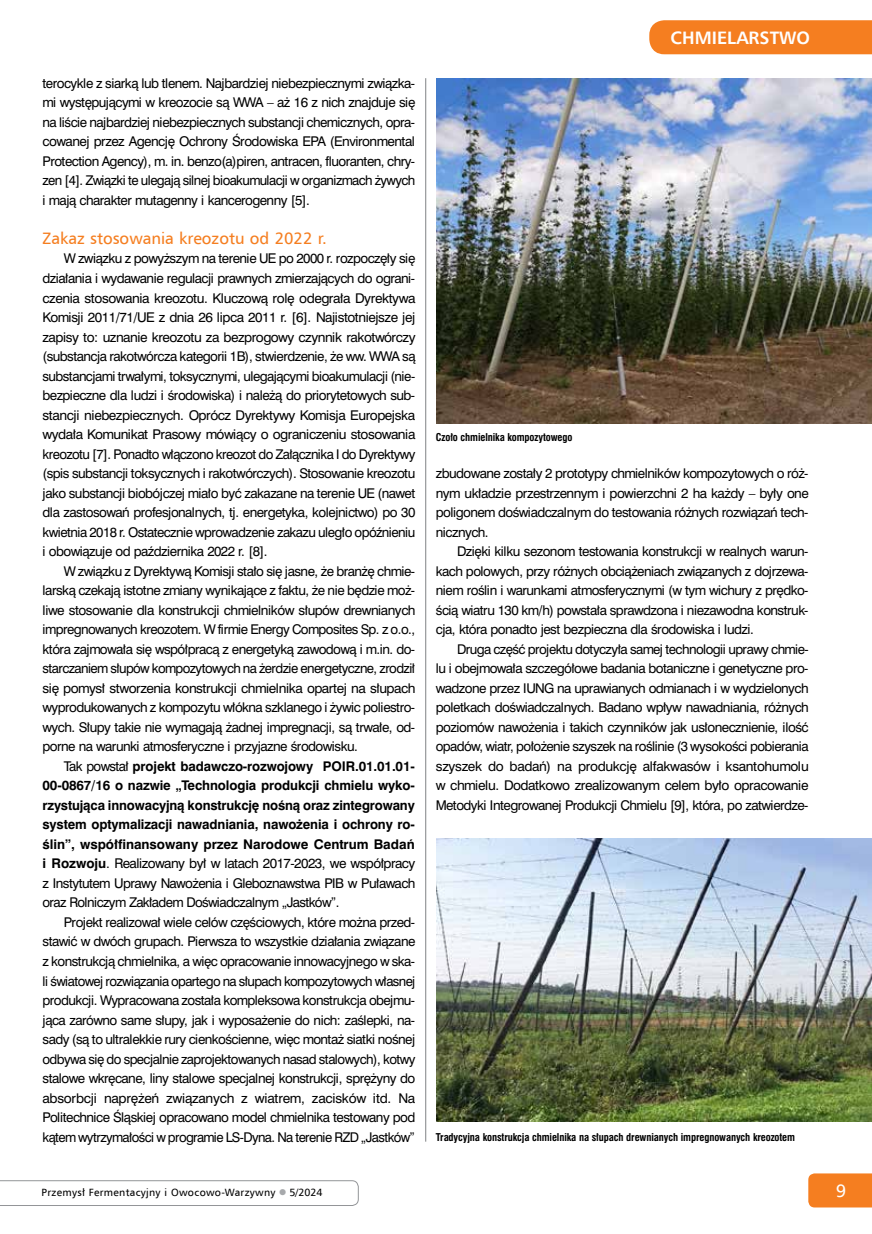
<style>
.page{position:relative;width:872px;height:1234px;background:#fff}
.page>*{position:absolute;margin:0;border:0;box-sizing:border-box;transform-origin:0 0}
.t1{font:700 18px "Humnst 777 EU";color:#fff}
.t2{font:18px "Humnst 777 EU";color:#fff}
.t3{font:16.5px "Humnst 777 EU";color:#f57e20}
.t4{font:12.45px/19.5px "Swis 721 PL";letter-spacing:-.005em;color:#000;text-align:justify}
.t5{font:700 12.45px/19.5px "Swis 721 PL";letter-spacing:-.005em;color:#000;text-align:justify}
.t6{font:10.5px "Swis 721 Cn PL Bold A";letter-spacing:-.01em;color:#000}
.t7{font:10.5px "Humnst 777 EU";letter-spacing:.03em;color:#000}
.s1{font-weight:400}
.s2{color:#a7a9ac}
</style>
<div class="page">
<img style="left:436px;top:838px;width:436px;height:283px">
<img style="left:436px;top:78px;width:436px;height:345px">
<hr style="left:425px;top:78px;width:1px;height:1063px;background:#808285">
<svg style="left:0;top:1180px;width:359px;height:25px"></svg>
<div style="left:808px;top:1173px;width:64px;height:34px;background:#f57e20"></div>
<div style="left:649px;top:20px;width:223px;height:34px;background:#f57e20"></div>
<p class="t4" style="left:43px;top:73px;width:374px">terocykle z siarką lub tlenem. Najbardziej niebezpiecznymi związka&shy;mi występującymi w kreozocie są WWA – aż 16 z nich znajduje się na liście najbardziej niebezpiecznych substancji chemicznych, opra&shy;cowanej przez Agencję Ochrony Środowiska EPA (Environmental Protection Agency), m. in. benzo(a)piren, antracen, fluoranten, chry&shy;zen [4]. Związki te ulegają silnej bioakumulacji w organizmach żywych i mają charakter mutagenny i kancerogenny [5].</p>
<h2 class="t3" style="left:43px;top:228px;width:286px">Zakaz stosowania kreozotu od 2022 r.</h2>
<p class="t4" style="left:43px;top:249px;width:374px;text-indent:21px">W związku z powyższym na terenie UE po 2000 r. rozpoczęły się działania i wydawanie regulacji prawnych zmierzających do ograni&shy;czenia stosowania kreozotu. Kluczową rolę odegrała Dyrektywa Komisji 2011/71/UE z dnia 26 lipca 2011 r. [6]. Najistotniejsze jej zapisy to: uznanie kreozotu za bezprogowy czynnik rakotwórczy (substancja rakotwórcza kategorii 1B), stwierdzenie, że ww. WWA są substancjami trwałymi, toksycznymi, ulegającymi bioakumulacji (nie&shy;bezpieczne dla ludzi i środowiska) i należą do priorytetowych sub&shy;stancji niebezpiecznych. Oprócz Dyrektywy Komisja Europejska wydała Komunikat Prasowy mówiący o ograniczeniu stosowania kreozotu [7]. Ponadto włączono kreozot do Załącznika I do Dyrektywy (spis substancji toksycznych i rakotwórczych). Stosowanie kreozotu jako substancji biobójczej miało być zakazane na terenie UE (nawet dla zastosowań profesjonalnych, tj. energetyka, kolejnictwo) po 30 kwietnia 2018 r. Ostatecznie wprowadzenie zakazu uległo opóźnieniu i obowiązuje od października 2022 r. [8].</p>
<p class="t4" style="left:43px;top:561px;width:374px;text-indent:21px">W związku z Dyrektywą Komisji stało się jasne, że branżę chmie&shy;larską czekają istotne zmiany wynikające z faktu, że nie będzie moż&shy;liwe stosowanie dla konstrukcji chmielników słupów drewnianych impregnowanych kreozotem. W firmie Energy Composites Sp. z o.o., która zajmowała się współpracą z energetyką zawodową i m.in. do&shy;starczaniem słupów kompozytowych na żerdzie energetyczne, zrodził się pomysł stworzenia konstrukcji chmielnika opartej na słupach wyprodukowanych z kompozytu włókna szklanego i żywic poliestro&shy;wych. Słupy takie nie wymagają żadnej impregnacji, są trwałe, od&shy;porne na warunki atmosferyczne i przyjazne środowisku.</p>
<p class="t5" style="left:43px;top:756px;width:374px;text-indent:21px"><span class="s1">Tak powstał</span> projekt badawczo-rozwojowy POIR.01.01.01- 00-0867/16 o nazwie „Technologia produkcji chmielu wyko&shy;rzystująca innowacyjną konstrukcję nośną oraz zintegrowany system optymalizacji nawadniania, nawożenia i ochrony ro&shy;ślin”, współfinansowany przez Narodowe Centrum Badań i Rozwoju<span class="s1">. Realizowany był w latach 2017-2023, we współpracy z Instytutem Uprawy Nawożenia i Gleboznawstwa PIB w Puławach oraz Rolniczym Zakładem Doświadczalnym „Jastków”.</span></p>
<p class="t4" style="left:43px;top:912px;width:374px;text-indent:21px">Projekt realizował wiele celów częściowych, które można przed&shy;stawić w dwóch grupach. Pierwsza to wszystkie działania związane z konstrukcją chmielnika, a więc opracowanie innowacyjnego w ska&shy;li światowej rozwiązania opartego na słupach kompozytowych własnej produkcji. Wypracowana została kompleksowa konstrukcja obejmu&shy;jąca zarówno same słupy, jak i wyposażenie do nich: zaślepki, na&shy;sady (są to ultralekkie rury cienkościenne, więc montaż siatki nośnej odbywa się do specjalnie zaprojektowanych nasad stalowych), kotwy stalowe wkręcane, liny stalowe specjalnej konstrukcji, sprężyny do absorbcji naprężeń związanych z wiatrem, zacisków itd. Na Politechnice Śląskiej opracowano model chmielnika testowany pod kątem wytrzymałości w programie LS-Dyna. Na terenie RZD „Jastków”</p>
<p class="t7" style="left:41px;top:1185px;width:282px">Przemysł Fermentacyjny i Owocowo-Warzywny <span class="s2">●</span> 5/2024</p>
<h1 class="t1" style="left:670px;top:26px;width:141px">CHMIELARSTWO</h1>
<p class="t6" style="left:436px;top:431px;width:138px">Czoło chmielnika kompozytowego</p>
<p class="t4" style="left:436px;top:463px;width:374px">zbudowane zostały 2 prototypy chmielników kompozytowych o róż&shy;nym układzie przestrzennym i powierzchni 2 ha każdy – były one poligonem doświadczalnym do testowania różnych rozwiązań tech&shy;nicznych.</p>
<p class="t4" style="left:436px;top:541px;width:374px;text-indent:21px">Dzięki kilku sezonom testowania konstrukcji w realnych warun&shy;kach polowych, przy różnych obciążeniach związanych z dojrzewa&shy;niem roślin i warunkami atmosferycznymi (w tym wichury z prędko&shy;ścią wiatru 130 km/h) powstała sprawdzona i niezawodna konstruk&shy;cja, która ponadto jest bezpieczna dla środowiska i ludzi.</p>
<p class="t4" style="left:436px;top:639px;width:374px;text-indent:21px">Druga część projektu dotyczyła samej technologii uprawy chmie&shy;lu i obejmowała szczegółowe badania botaniczne i genetyczne pro&shy;wadzone przez IUNG na uprawianych odmianach i w wydzielonych poletkach doświadczalnych. Badano wpływ nawadniania, różnych poziomów nawożenia i takich czynników jak usłonecznienie, ilość opadów, wiatr, położenie szyszek na roślinie (3 wysokości pobierania szyszek do badań) na produkcję alfakwasów i ksantohumolu w chmielu. Dodatkowo zrealizowanym celem było opracowanie Metodyki Integrowanej Produkcji Chmielu [9], która, po zatwierdze-</p>
<p class="t6" style="left:436px;top:1130px;width:360px">Tradycyjna konstrukcja chmielnika na słupach drewnianych impregnowanych kreozotem</p>
<h1 class="t2" style="left:835px;top:1179px;width:12px">9</h1>
</div>
